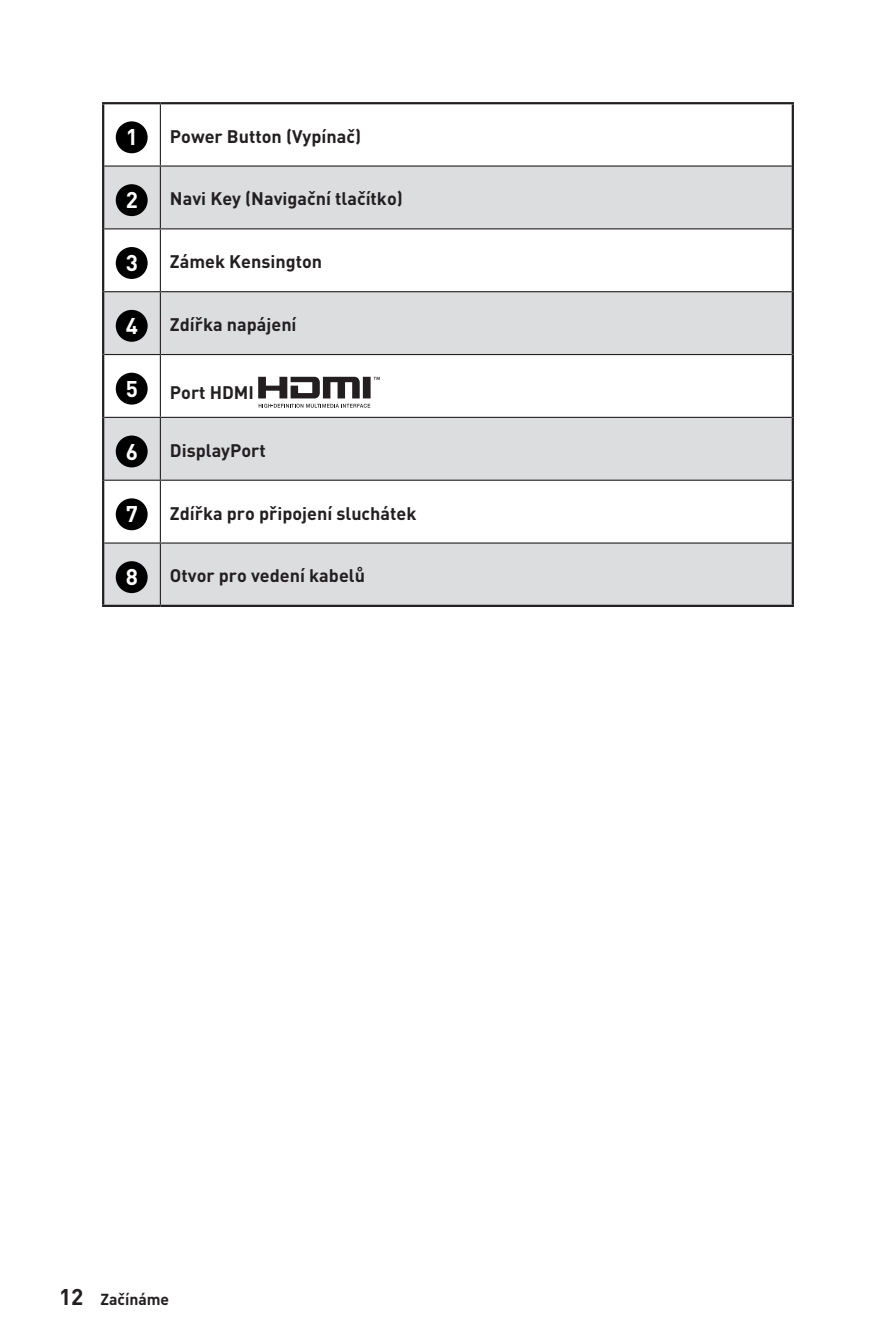
<style>
.page{position:relative;width:893px;height:1340px;background:#fff}
.page>*{position:absolute;margin:0;border:0;box-sizing:border-box;transform-origin:0 0}
.t1{font:700 22.5px "MSI Din Pro Noto CJK";color:#fff}
.t2{font:700 18px "MSI Din Pro Noto CJK";color:#231f20}
.t3{font:700 15.75px "MSI Din Pro Noto CJK";color:#231f20}
.s1{font-size:22.5px}
</style>
<div class="page">
<svg style="left:104px;top:167px;width:688px;height:437px;fill:#dcdddf"></svg>
<hr style="left:102px;top:102px;width:58px;height:2px;background:#231f20">
<hr style="left:102px;top:104px;width:2px;height:62px;background:#231f20">
<hr style="left:160px;top:102px;width:634px;height:2px;background:#231f20">
<hr style="left:792px;top:104px;width:2px;height:62px;background:#231f20">
<hr style="left:102px;top:166px;width:2px;height:63px;background:#231f20">
<hr style="left:792px;top:166px;width:2px;height:63px;background:#231f20">
<hr style="left:102px;top:229px;width:2px;height:63px;background:#231f20">
<hr style="left:792px;top:229px;width:2px;height:63px;background:#231f20">
<hr style="left:102px;top:292px;width:2px;height:62px;background:#231f20">
<hr style="left:792px;top:292px;width:2px;height:62px;background:#231f20">
<hr style="left:102px;top:354px;width:2px;height:63px;background:#231f20">
<hr style="left:792px;top:354px;width:2px;height:63px;background:#231f20">
<hr style="left:102px;top:417px;width:2px;height:63px;background:#231f20">
<hr style="left:792px;top:417px;width:2px;height:63px;background:#231f20">
<hr style="left:102px;top:480px;width:2px;height:63px;background:#231f20">
<hr style="left:792px;top:480px;width:2px;height:63px;background:#231f20">
<hr style="left:102px;top:543px;width:2px;height:61px;background:#231f20">
<hr style="left:792px;top:543px;width:2px;height:61px;background:#231f20">
<hr style="left:102px;top:604px;width:58px;height:3px;background:#231f20">
<hr style="left:160px;top:604px;width:634px;height:3px;background:#231f20">
<hr style="left:160px;top:104px;width:1px;height:61px;background:#231f20">
<hr style="left:104px;top:165px;width:56px;height:2px;background:#231f20">
<hr style="left:160px;top:165px;width:632px;height:2px;background:#231f20">
<hr style="left:160px;top:167px;width:1px;height:61px;background:#231f20">
<hr style="left:104px;top:228px;width:56px;height:1px;background:#231f20">
<hr style="left:160px;top:228px;width:632px;height:1px;background:#231f20">
<hr style="left:160px;top:229px;width:1px;height:62px;background:#231f20">
<hr style="left:104px;top:291px;width:56px;height:1px;background:#231f20">
<hr style="left:160px;top:291px;width:632px;height:1px;background:#231f20">
<hr style="left:160px;top:292px;width:1px;height:62px;background:#231f20">
<hr style="left:104px;top:354px;width:56px;height:1px;background:#231f20">
<hr style="left:160px;top:354px;width:632px;height:1px;background:#231f20">
<hr style="left:160px;top:355px;width:1px;height:62px;background:#231f20">
<hr style="left:104px;top:417px;width:56px;height:1px;background:#231f20">
<hr style="left:160px;top:417px;width:632px;height:1px;background:#231f20">
<hr style="left:160px;top:418px;width:1px;height:61px;background:#231f20">
<hr style="left:104px;top:479px;width:56px;height:2px;background:#231f20">
<hr style="left:160px;top:479px;width:632px;height:2px;background:#231f20">
<hr style="left:160px;top:481px;width:1px;height:61px;background:#231f20">
<hr style="left:104px;top:542px;width:56px;height:1px;background:#231f20">
<hr style="left:160px;top:542px;width:632px;height:1px;background:#231f20">
<hr style="left:160px;top:543px;width:1px;height:61px;background:#231f20">
<div style="left:117px;top:123px;width:29px;height:29px;background:#000;border-radius:50%"></div>
<div style="left:116px;top:121px;width:32px;height:32px;border:3px solid #000;border-radius:50%"></div>
<div style="left:117px;top:186px;width:29px;height:28px;background:#000;border-radius:50%"></div>
<div style="left:116px;top:184px;width:32px;height:32px;border:3px solid #000;border-radius:50%"></div>
<div style="left:117px;top:249px;width:29px;height:28px;background:#000;border-radius:50%"></div>
<div style="left:116px;top:247px;width:32px;height:32px;border:3px solid #000;border-radius:50%"></div>
<div style="left:117px;top:311px;width:29px;height:29px;background:#000;border-radius:50%"></div>
<div style="left:116px;top:310px;width:32px;height:32px;border:3px solid #000;border-radius:50%"></div>
<div style="left:117px;top:374px;width:29px;height:29px;background:#000;border-radius:50%"></div>
<div style="left:116px;top:373px;width:32px;height:31px;border:3px solid #000;border-radius:50%"></div>
<svg style="left:258px;top:377px;width:122px;height:21px"></svg>
<svg style="left:259px;top:404px;width:111px;height:4px"></svg>
<div style="left:117px;top:437px;width:29px;height:29px;background:#000;border-radius:50%"></div>
<div style="left:116px;top:435px;width:32px;height:32px;border:3px solid #000;border-radius:50%"></div>
<div style="left:117px;top:500px;width:29px;height:28px;background:#000;border-radius:50%"></div>
<div style="left:116px;top:498px;width:32px;height:32px;border:3px solid #000;border-radius:50%"></div>
<div style="left:117px;top:563px;width:29px;height:28px;background:#000;border-radius:50%"></div>
<div style="left:116px;top:561px;width:32px;height:32px;border:3px solid #000;border-radius:50%"></div>
<p class="t1" style="left:126px;top:124px;width:14px">1</p>
<p class="t2" style="left:170px;top:126px;width:193px">Power Button (Vypínač)</p>
<p class="t1" style="left:126px;top:187px;width:14px">2</p>
<p class="t2" style="left:170px;top:189px;width:234px">Navi Key (Navigační tlačítko)</p>
<p class="t1" style="left:126px;top:250px;width:14px">3</p>
<p class="t2" style="left:170px;top:251px;width:154px">Zámek Kensington</p>
<p class="t1" style="left:126px;top:313px;width:14px">4</p>
<p class="t2" style="left:170px;top:314px;width:128px">Zdířka napájení</p>
<p class="t1" style="left:126px;top:376px;width:14px">5</p>
<p class="t2" style="left:170px;top:382px;width:86px">Port HDMI</p>
<p class="t1" style="left:126px;top:438px;width:14px">6</p>
<p class="t2" style="left:170px;top:440px;width:97px">DisplayPort</p>
<p class="t1" style="left:126px;top:501px;width:14px">7</p>
<p class="t2" style="left:170px;top:503px;width:248px">Zdířka pro připojení sluchátek</p>
<p class="t1" style="left:126px;top:564px;width:14px">8</p>
<p class="t2" style="left:170px;top:565px;width:197px">Otvor pro vedení kabelů</p>
<p class="t3" style="left:59px;top:1289px;width:112px"><span class="s1">12</span> Začínáme</p>
</div>
